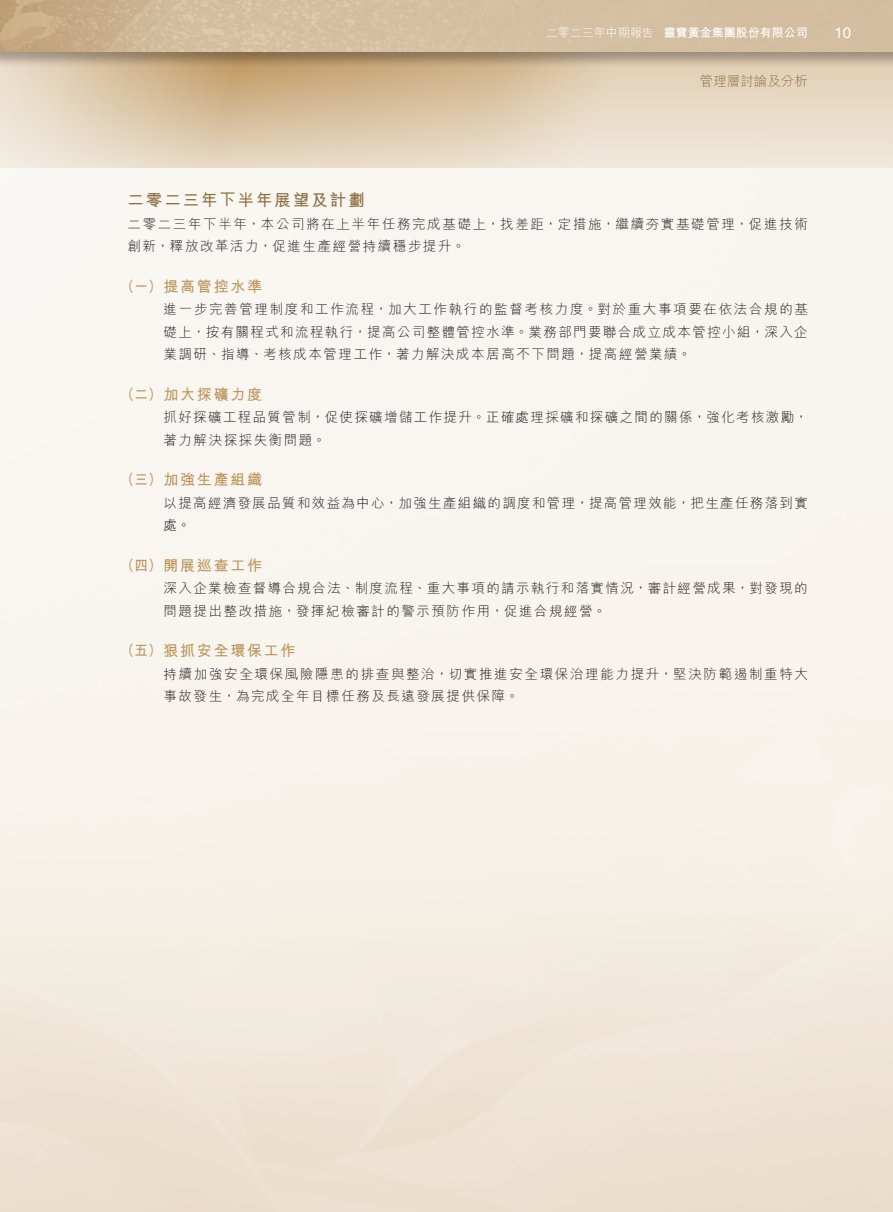
<style>
.page{position:relative;width:893px;height:1212px;background:#fff}
.page>*{position:absolute;margin:0;border:0;box-sizing:border-box;transform-origin:0 0}
._03_H1{font:700 16.5px "M Hei HK";letter-spacing:.115em;color:#8d7043}
._04___H2{font:700 15px "M Hei HK";letter-spacing:.115em;color:#bd955c;scale:.9 1}
.t1{font:15px "Helvetica Neue LT Std";color:#fff}
._01_Body_Text{font:300 13.5px/22.5px "M Hei HK";letter-spacing:.115em;color:#231f20}
.t2{font:300 13.5px "M Hei HK";color:#8d7043}
.t3{font:700 12px "M Hei HK";color:#fff}
.t4{font:300 12px "M Hei HK";color:#fff}
</style>
<div class="page">
<svg style="left:0;top:69px;width:893px;height:99px;background:#e2d1b8"></svg>
<div style="left:0;top:0;width:893px;height:69px;background:#231f20;opacity:.35"></div>
<img style="left:0;top:0;width:893px;height:51px">
<p class="t4" style="left:546px;top:24px;width:109px">二零二三年中期報告</p>
<p class="t3" style="left:664px;top:24px;width:145px">靈寶黃金集團股份有限公司</p>
<p class="t2" style="left:700px;top:72px;width:109px">管理層討論及分析</p>
<p class="t1" style="left:834px;top:23px;width:18px">10</p>
<p class="_03_H1" style="left:128px;top:188px;width:239px">二零二三年下半年展望及計劃</p>
<p class="_01_Body_Text" style="left:128px;top:212px;width:682px">二零二三年下半年，本公司將在上半年任務完成基礎上，找差距，定措施，繼續夯實基礎管理，促進技術創新，釋放改革活力，促進生產經營持續穩步提升。</p>
<p class="_04___H2" style="left:121px;top:275px;width:158px">（一）提高管控水準</p>
<p class="_01_Body_Text" style="left:164px;top:297px;width:646px;text-align:justify">進一步完善管理制度和工作流程，加大工作執行的監督考核力度。對於重大事項要在依法合規的基礎上，按有關程式和流程執行，提高公司整體管控水準。業務部門要聯合成立成本管控小組，深入企業調研、指導、考核成本管理工作，著力解決成本居高不下問題，提高經營業績。</p>
<p class="_04___H2" style="left:121px;top:383px;width:158px">（二）加大探礦力度</p>
<p class="_01_Body_Text" style="left:164px;top:405px;width:646px">抓好探礦工程品質管制，促使探礦增儲工作提升。正確處理採礦和探礦之間的關係，強化考核激勵，著力解決探採失衡問題。</p>
<p class="_04___H2" style="left:121px;top:469px;width:158px">（三）加強生產組織</p>
<p class="_01_Body_Text" style="left:164px;top:491px;width:646px">以提高經濟發展品質和效益為中心，加強生產組織的調度和管理，提高管理效能，把生產任務落到實處。</p>
<p class="_04___H2" style="left:121px;top:554px;width:158px">（四）開展巡查工作</p>
<p class="_01_Body_Text" style="left:164px;top:576px;width:646px">深入企業檢查督導合規合法、制度流程、重大事項的請示執行和落實情況，審計經營成果，對發現的問題提出整改措施，發揮紀檢審計的警示預防作用，促進合規經營。</p>
<p class="_04___H2" style="left:121px;top:640px;width:196px">（五）狠抓安全環保工作</p>
<p class="_01_Body_Text" style="left:164px;top:662px;width:646px">持續加強安全環保風險隱患的排查與整治，切實推進安全環保治理能力提升，堅決防範遏制重特大事故發生，為完成全年目標任務及長遠發展提供保障。</p>
</div>
